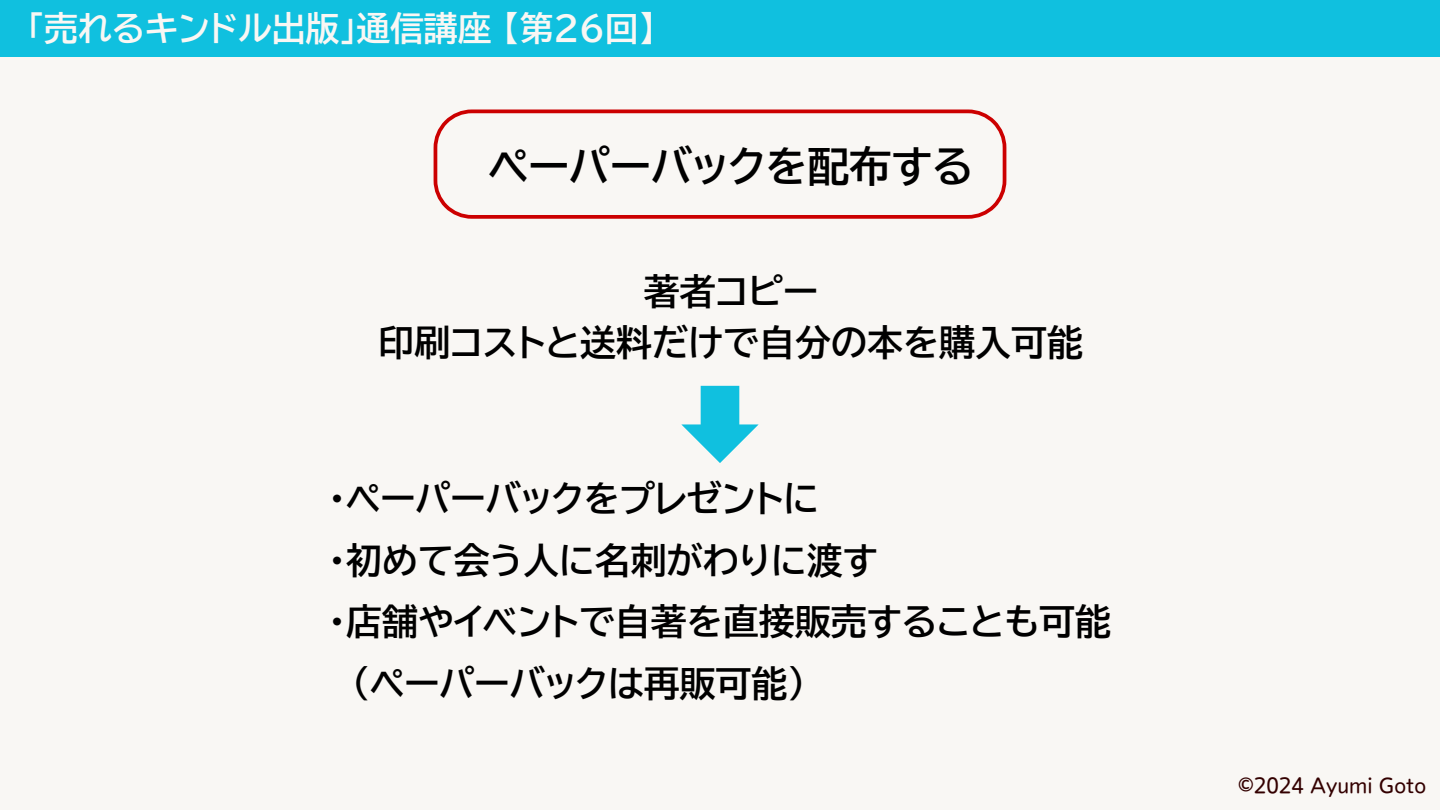
<style>
.page{position:relative;width:1440px;height:810px;background:#f9f7f4}
.page>*{position:absolute;margin:0;border:0;box-sizing:border-box;transform-origin:0 0}
.t1{font:700 42px "BIZUDP Gothic";color:#000}
.t2{font:700 36px/50.2px "BIZUDP Gothic";color:#000;text-align:center}
.t3{font:700 33.8px "BIZUDP Gothic";color:#f9f7f4}
.t4{font:20px "Nud Motoya Maru Std W3";color:#300}
</style>
<div class="page">
<div style="left:0;top:0;width:1440px;height:56px;background:#10c0df"></div>
<svg style="left:434px;top:110px;width:572px;height:109px"></svg>
<svg style="left:681px;top:386px;width:78px;height:77px"></svg>
<h1 class="t3" style="left:27px;top:11px;width:630px">「売れるキンドル出版」通信講座【第26回】</h1>
<h2 class="t1" style="left:488px;top:145px;width:486px">ペーパーバックを配布する</h2>
<h2 class="t2" style="left:379px;top:267px;width:706px">著者コピー<br>印刷コストと送料だけで自分の本を購入可能</h2>
<p class="t2" style="left:328px;top:474px;width:492px">・ペーパーバックをプレゼントに</p>
<p class="t2" style="left:328px;top:535px;width:551px">・初めて会う人に名刺がわりに渡す</p>
<p class="t2" style="left:328px;top:597px;width:785px">・店舗やイベントで自著を直接販売することも可能</p>
<p class="t2" style="left:352px;top:658px;width:455px">（ペーパーバックは再販可能）</p>
<h2 class="t4" style="left:1238px;top:776px;width:189px">©︎2024 Ayumi Goto</h2>
</div>
